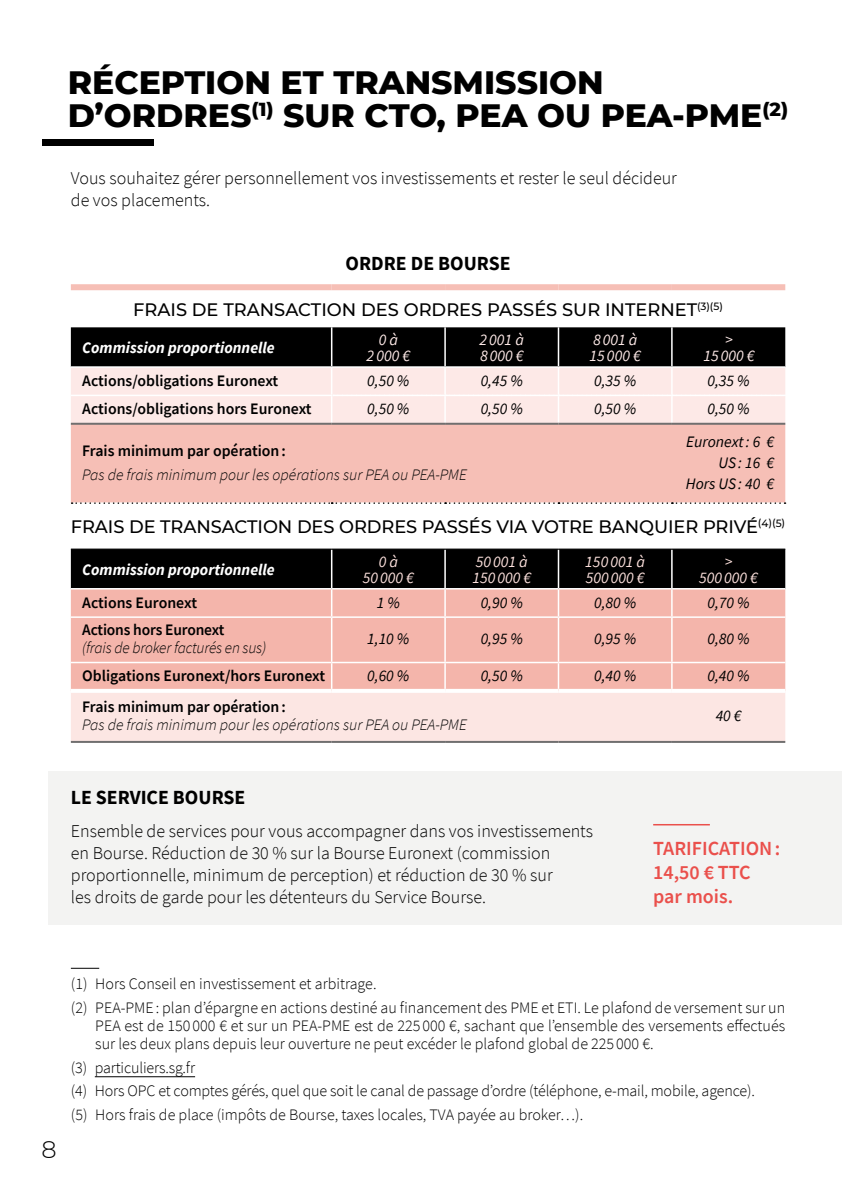
<style>
.page{position:relative;width:842px;height:1191px;background:#fff}
.page>*{position:absolute;margin:0;border:0;box-sizing:border-box;transform-origin:0 0}
.t1{font:800 33px/33px "Montserrat";color:#000}
.t2{font:300 24px "Montserrat";color:#000}
.t3{font:600 20px/24px "Source Sans Pro";color:#ea504c}
.t4{font:700 20px "Source Sans Pro";color:#000}
.t5{font:300 18px/22px "Source Sans Pro";color:#000}
.t6{font:500 18px "Montserrat";letter-spacing:-.005em;color:#000}
.t7{font:300 16px/23.6px "Source Sans Pro";color:#000}
.t8{font:600 16px "Source Sans Pro";color:#000}
.t9{font:italic 16px/20.8px "Source Sans Pro";color:#000;text-align:right}
.t10{font:italic 300 16px "Source Sans Pro";color:#000}
.t11{font:italic 700 16px "Source Sans Pro";color:#fff}
.t12{font:italic 16px/16px "Source Sans Pro";color:#fce0dc;text-align:center}
.t13{font:italic 16px/16px "Source Sans Pro";color:#fde9e7;text-align:center}
</style>
<div class="page">
<div style="left:43px;top:140px;width:111px;height:6px;background:#000"></div>
<hr style="left:95px;top:1076px;width:100px;height:1px;background:#000">
<svg style="left:71px;top:968px;width:28px;height:1px"></svg>
<svg style="left:71px;top:327px;width:714px;height:261px;fill:#000"></svg>
<div style="left:71px;top:368px;width:260px;height:55px;background:#fde9e7"></div>
<div style="left:71px;top:425px;width:714px;height:78px;background:#f6bfb6"></div>
<div style="left:71px;top:589px;width:714px;height:73px;background:#f4b5ab"></div>
<hr style="left:331px;top:549px;width:1px;height:39px;background:#fff">
<hr style="left:444px;top:549px;width:2px;height:39px;background:#fff">
<hr style="left:558px;top:549px;width:1px;height:39px;background:#fff">
<hr style="left:671px;top:549px;width:2px;height:39px;background:#fff">
<svg style="left:331px;top:589px;width:1px;height:27px"></svg>
<hr style="left:444px;top:589px;width:2px;height:27px;background:#fff">
<svg style="left:558px;top:589px;width:1px;height:27px"></svg>
<hr style="left:671px;top:589px;width:2px;height:27px;background:#fff">
<hr style="left:71px;top:616px;width:261px;height:2px;background:#fff">
<hr style="left:332px;top:616px;width:113px;height:2px;background:#fff">
<hr style="left:331px;top:618px;width:1px;height:44px;background:#fff">
<hr style="left:445px;top:616px;width:113px;height:2px;background:#fff">
<hr style="left:444px;top:618px;width:2px;height:44px;background:#fff">
<hr style="left:558px;top:616px;width:114px;height:2px;background:#fff">
<hr style="left:558px;top:618px;width:1px;height:44px;background:#fff">
<hr style="left:672px;top:616px;width:113px;height:2px;background:#fff">
<hr style="left:671px;top:618px;width:2px;height:44px;background:#fff">
<svg style="left:71px;top:663px;width:714px;height:78px"></svg>
<hr style="left:671px;top:663px;width:2px;height:26px;background:#fff">
<hr style="left:331px;top:327px;width:1px;height:39px;background:#fff">
<hr style="left:444px;top:327px;width:2px;height:39px;background:#fff">
<hr style="left:558px;top:327px;width:1px;height:39px;background:#fff">
<hr style="left:671px;top:327px;width:2px;height:39px;background:#fff">
<hr style="left:71px;top:366px;width:261px;height:2px;background:#fff">
<hr style="left:332px;top:366px;width:113px;height:2px;background:#fff">
<hr style="left:445px;top:366px;width:113px;height:2px;background:#fff">
<hr style="left:558px;top:366px;width:114px;height:2px;background:#fff">
<hr style="left:672px;top:366px;width:113px;height:2px;background:#fff">
<hr style="left:71px;top:395px;width:261px;height:1px;background:#fff">
<div style="left:331px;top:368px;width:454px;height:55px;background:#fde9e7"></div>
<div style="left:71px;top:284px;width:261px;height:6px;background:#f6bfb6"></div>
<div style="left:332px;top:284px;width:113px;height:6px;background:#f6bfb6"></div>
<div style="left:445px;top:284px;width:113px;height:6px;background:#f6bfb6"></div>
<div style="left:558px;top:284px;width:114px;height:6px;background:#f6bfb6"></div>
<div style="left:672px;top:284px;width:113px;height:6px;background:#f6bfb6"></div>
<hr style="left:71px;top:423px;width:261px;height:2px;background:#706f6f">
<hr style="left:332px;top:423px;width:113px;height:2px;background:#706f6f">
<hr style="left:445px;top:423px;width:113px;height:2px;background:#706f6f">
<hr style="left:558px;top:423px;width:114px;height:2px;background:#706f6f">
<hr style="left:672px;top:423px;width:113px;height:2px;background:#706f6f">
<hr style="left:71px;top:741px;width:261px;height:2px;background:#706f6f">
<hr style="left:332px;top:741px;width:113px;height:2px;background:#706f6f">
<hr style="left:445px;top:741px;width:113px;height:2px;background:#706f6f">
<hr style="left:558px;top:741px;width:114px;height:2px;background:#706f6f">
<hr style="left:672px;top:741px;width:113px;height:2px;background:#706f6f">
<hr style="left:71px;top:689px;width:261px;height:4px;background:#fff">
<hr style="left:332px;top:689px;width:113px;height:4px;background:#fff">
<hr style="left:445px;top:689px;width:113px;height:4px;background:#fff">
<hr style="left:558px;top:689px;width:114px;height:4px;background:#fff">
<hr style="left:672px;top:689px;width:113px;height:4px;background:#fff">
<svg style="left:72px;top:502px;width:713px;height:2px"></svg>
<hr style="left:71px;top:548px;width:261px;height:1px;background:#000">
<hr style="left:332px;top:548px;width:113px;height:1px;background:#000">
<hr style="left:445px;top:548px;width:113px;height:1px;background:#000">
<hr style="left:558px;top:548px;width:114px;height:1px;background:#000">
<hr style="left:672px;top:548px;width:113px;height:1px;background:#000">
<div style="left:48px;top:771px;width:794px;height:154px;background:#f3f3f2"></div>
<hr style="left:653px;top:824px;width:57px;height:1px;background:#ea504c">
<h1 class="t1" style="left:68px;top:63px;width:722px">RÉCEPTION ET TRANSMISSION<br>D’ORDRES<sup>(1)</sup> SUR CTO, PEA OU PEA-PME<sup>(2)</sup></h1>
<p class="t5" style="left:71px;top:167px;width:608px">Vous souhaitez gérer personnellement vos investissements et rester le seul décideur de vos placements.</p>
<p class="t4" style="left:346px;top:250px;width:166px">ORDRE DE BOURSE</p>
<p class="t6" style="left:133px;top:297px;width:591px">FRAIS DE TRANSACTION DES ORDRES PASSÉS SUR INTERNET<sup>(3)(5)</sup></p>
<p class="t11" style="left:82px;top:337px;width:194px">Commission proportionnelle</p>
<p class="t13" style="left:367px;top:331px;width:45px">0 à<br>2000 €</p>
<p class="t13" style="left:480px;top:331px;width:46px;text-align:left">2 001 à<br>8000 €</p>
<p class="t13" style="left:590px;top:331px;width:53px;text-align:left">8 001 à<br>15 000 €</p>
<p class="t13" style="left:703px;top:331px;width:53px">&gt;<br>15 000 €</p>
<p class="t8" style="left:82px;top:370px;width:198px">Actions/obligations Euronext</p>
<p class="t9" style="left:367px;top:370px;width:44px">0,50 %</p>
<p class="t9" style="left:481px;top:370px;width:44px">0,45 %</p>
<p class="t9" style="left:594px;top:370px;width:44px">0,35 %</p>
<p class="t9" style="left:707px;top:370px;width:44px">0,35 %</p>
<p class="t8" style="left:82px;top:398px;width:231px">Actions/obligations hors Euronext</p>
<p class="t9" style="left:367px;top:398px;width:44px">0,50 %</p>
<p class="t9" style="left:481px;top:398px;width:44px">0,50 %</p>
<p class="t9" style="left:594px;top:398px;width:44px">0,50 %</p>
<p class="t9" style="left:707px;top:398px;width:44px">0,50 %</p>
<p class="t8" style="left:82px;top:440px;width:205px">Frais minimum par opération:</p>
<p class="t10" style="left:82px;top:465px;width:386px">Pas de frais minimum pour les opérations sur PEA ou PEA-PME</p>
<p class="t9" style="left:686px;top:431px;width:90px">Euronext: 6 €<br>US: 16 €<br>Hors US: 40 €</p>
<p class="t6" style="left:71px;top:514px;width:716px">FRAIS DE TRANSACTION DES ORDRES PASSÉS VIA VOTRE BANQUIER PRIVÉ<sup>(4)(5)</sup></p>
<p class="t11" style="left:82px;top:559px;width:194px">Commission proportionnelle</p>
<p class="t12" style="left:363px;top:553px;width:53px">0 à<br>50 000 €</p>
<p class="t12" style="left:472px;top:553px;width:60px;text-align:left">50 001 à<br>150 000 €</p>
<p class="t12" style="left:585px;top:553px;width:61px;text-align:left">150 001 à<br>500 000 €</p>
<p class="t12" style="left:699px;top:553px;width:60px">&gt;<br>500 000 €</p>
<p class="t8" style="left:82px;top:592px;width:116px">Actions Euronext</p>
<p class="t9" style="left:377px;top:591px;width:25px">1%</p>
<p class="t9" style="left:481px;top:591px;width:44px">0,90 %</p>
<p class="t9" style="left:594px;top:591px;width:44px">0,80 %</p>
<p class="t9" style="left:707px;top:591px;width:44px">0,70 %</p>
<p class="t8" style="left:82px;top:619px;width:144px">Actions hors Euronext</p>
<p class="t10" style="left:82px;top:638px;width:186px">(frais de broker facturés en sus)</p>
<p class="t9" style="left:367px;top:628px;width:44px">1,10 %</p>
<p class="t9" style="left:481px;top:628px;width:44px">0,95 %</p>
<p class="t9" style="left:594px;top:628px;width:44px">0,95 %</p>
<p class="t9" style="left:707px;top:628px;width:44px">0,80 %</p>
<p class="t8" style="left:82px;top:665px;width:245px">Obligations Euronext/hors Euronext</p>
<p class="t9" style="left:367px;top:665px;width:44px">0,60 %</p>
<p class="t9" style="left:481px;top:665px;width:44px">0,50 %</p>
<p class="t9" style="left:594px;top:665px;width:44px">0,40 %</p>
<p class="t9" style="left:707px;top:665px;width:44px">0,40 %</p>
<p class="t8" style="left:82px;top:696px;width:205px">Frais minimum par opération:</p>
<p class="t10" style="left:82px;top:715px;width:386px">Pas de frais minimum pour les opérations sur PEA ou PEA-PME</p>
<p class="t9" style="left:716px;top:705px;width:27px">40€</p>
<p class="t4" style="left:71px;top:783px;width:176px">LE SERVICE BOURSE</p>
<p class="t5" style="left:71px;top:820px;width:524px">Ensemble de services pour vous accompagner dans vos investissements en Bourse. Réduction de 30 % sur la Bourse Euronext (commission proportionnelle, minimum de perception) et réduction de 30 % sur<br>les droits de garde pour les détenteurs du Service Bourse.</p>
<p class="t3" style="left:653px;top:836px;width:129px">TARIFICATION:<br>14,50 € TTC par mois.</p>
<h2 class="t2" style="left:42px;top:1132px;width:17px">8</h2>
<p class="t7" style="left:71px;top:972px;width:716px">(1) Hors Conseil en investissement et arbitrage.<br>(2) PEA-PME: plan d’épargne en actions destiné au financement des PME et ETI. Le plafond de versement sur un</p>
<p class="t7" style="left:95px;top:1016px;width:691px;line-height:18px">PEA est de 150 000 € et sur un PEA-PME est de 225 000 €, sachant que l’ensemble des versements effectués sur les deux plans depuis leur ouverture ne peut excéder le plafond global de 225 000 €.</p>
<p class="t7" style="left:71px;top:1055px;width:685px">(3) particuliers.sg.fr<br>(4) Hors OPC et comptes gérés, quel que soit le canal de passage d’ordre (téléphone, e-mail, mobile, agence). (5) Hors frais de place (impôts de Bourse, taxes locales, TVA payée au broker…).</p>
</div>
